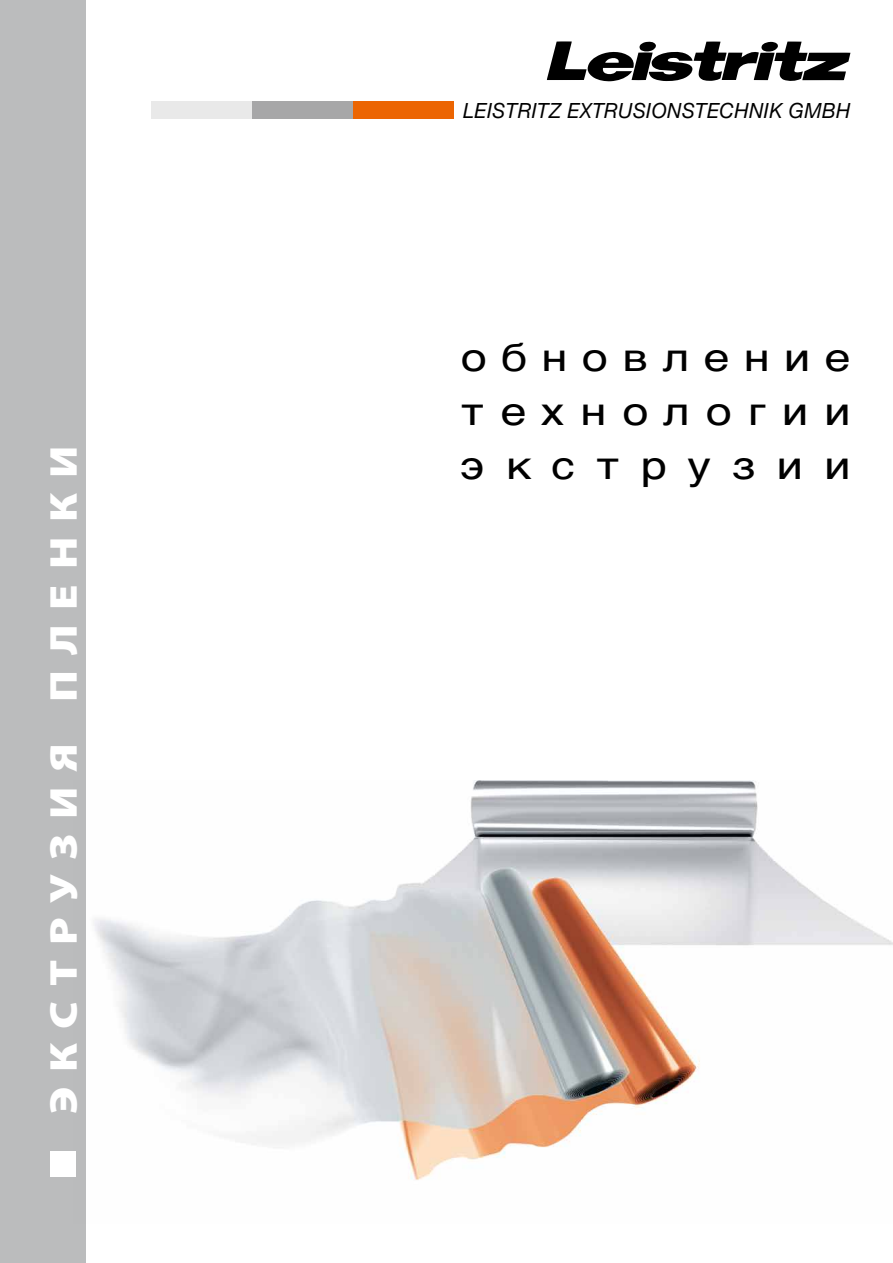
<style>
.page{position:relative;width:893px;height:1263px;background:#fff}
.page>*{position:absolute;margin:0;border:0;box-sizing:border-box;transform-origin:0 0}
.t1{font:39px/54px "Helvetica Cyr Upright";letter-spacing:.345em;color:#000;text-align:justify;scale:1.2 1}
.t2{font:900 39px "Myriad Pro";letter-spacing:.32em;color:#fff;scale:1.18 1}
.t3{font:italic 21px "Helvetica Neue";letter-spacing:.015em;color:#000;scale:.95 1}
</style>
<div class="page">
<svg style="left:547px;top:41px;width:303px;height:41px"></svg>
<div style="left:151px;top:102px;width:101px;height:17px;background:#e9e9e9"></div>
<div style="left:252px;top:102px;width:101px;height:17px;background:#a7a7a8"></div>
<div style="left:353px;top:102px;width:101px;height:17px;background:#ec6502"></div>
<div style="left:0;top:0;width:85px;height:1263px;background:#bbbcbd"></div>
<img style="left:73px;top:780px;width:820px;height:444px">
<div style="left:51px;top:1151px;width:25px;height:25px;background:#fff"></div>
<h1 class="t2" style="left:37px;top:1114px;width:568px;rotate:-90deg">ЭКСТРУЗИЯ ПЛЕНКИ</h1>
<p class="t3" style="left:463px;top:97px;width:409px">LEISTRITZ EXTRUSIONSTECHNIK GMBH</p>
<h1 class="t1" style="left:461px;top:331px;width:326px">обновление технологии экструзии</h1>
</div>
